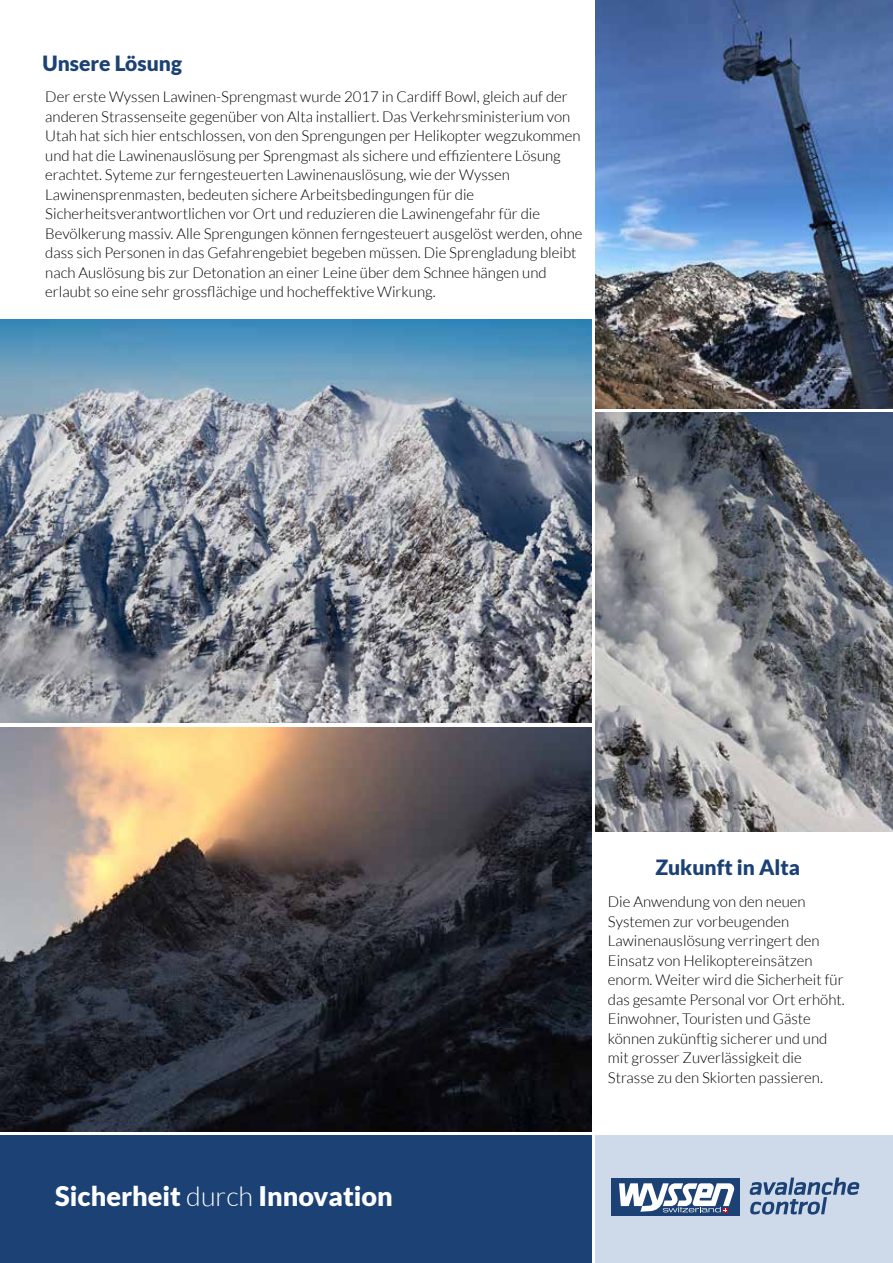
<style>
.page{position:relative;width:893px;height:1263px;background:#fff}
.page>*{position:absolute;margin:0;border:0;box-sizing:border-box;transform-origin:0 0}
.t1{font:900 27px "Lato";color:#fff}
.t2{font:900 21px "Lato";color:#1b4175}
.t3{font:300 15px/19.5px "Lato";color:#000}
.s1{font-weight:300}
</style>
<div class="page">
<div style="left:0;top:1135px;width:591px;height:128px;background:#1b4175"></div>
<div style="left:595px;top:1135px;width:298px;height:128px;background:#cedaea"></div>
<div style="left:612px;top:1178px;width:128px;height:37px;background:#1b4175"></div>
<svg style="left:750px;top:1177px;width:109px;height:37px"></svg>
<svg style="left:619px;top:1183px;width:116px;height:29px"></svg>
<img style="left:595px;top:0;width:298px;height:408px">
<img style="left:0;top:727px;width:591px;height:404px">
<img style="left:595px;top:412px;width:298px;height:419px">
<img style="left:0;top:319px;width:591px;height:404px">
<h2 class="t2" style="left:43px;top:51px;width:141px">Unsere Lösung</h2>
<p class="t3" style="left:45px;top:87px;width:539px">Der erste Wyssen Lawinen-Sprengmast wurde 2017 in Cardiff Bowl, gleich auf der anderen Strassenseite gegenüber von Alta installiert. Das Verkehrsministerium von Utah hat sich hier entschlossen, von den Sprengungen per Helikopter wegzukommen und hat die Lawinenauslösung per Sprengmast als sichere und effizientere Lösung erachtet. Syteme zur ferngesteuerten Lawinenauslösung, wie der Wyssen Lawinensprenmasten, bedeuten sichere Arbeitsbedingungen für die Sicherheitsverantwortlichen vor Ort und reduzieren die Lawinengefahr für die Bevölkerung massiv. Alle Sprengungen können ferngesteuert ausgelöst werden, ohne dass sich Personen in das Gefahrengebiet begeben müssen. Die Sprengladung bleibt nach Auslösung bis zur Detonation an einer Leine über dem Schnee hängen und erlaubt so eine sehr grossflächige und hocheffektive Wirkung.</p>
<h1 class="t1" style="left:55px;top:1180px;width:339px">Sicherheit <span class="s1">durch</span> Innovation</h1>
<h2 class="t2" style="left:655px;top:855px;width:146px">Zukunft in Alta</h2>
<p class="t3" style="left:608px;top:892px;width:238px">Die Anwendung von den neuen Systemen zur vorbeugenden Lawinenauslösung verringert den Einsatz von Helikoptereinsätzen enorm. Weiter wird die Sicherheit für das gesamte Personal vor Ort erhöht.<br>Einwohner, Touristen und Gäste können zukünftig sicherer und und mit grosser Zuverlässigkeit die Strasse zu den Skiorten passieren.</p>
</div>
